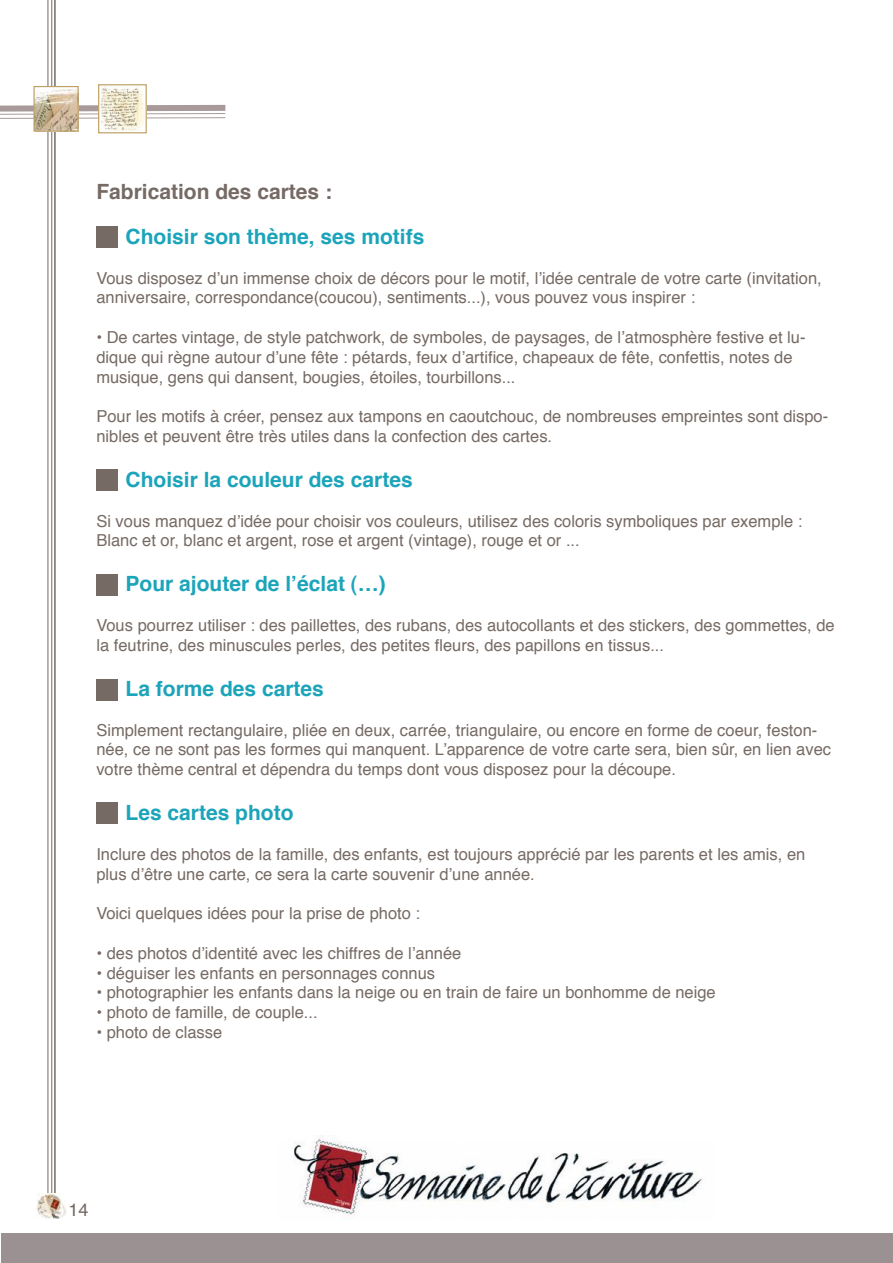
<style>
.page{position:relative;width:893px;height:1263px;background:#fff}
.page>*{position:absolute;margin:0;border:0;box-sizing:border-box;transform-origin:0 0}
.t1{font:700 21px "Helvetica";color:#1ca4ba}
.t2{font:700 21px "Helvetica";color:#766a64}
.t3{font:18px "Helvetica";color:#766a64}
.t4{font:16.5px/19.8px "Helvetica";color:#766a64}
</style>
<div class="page">
<hr style="left:54px;top:0;width:2px;height:1205px;background:#766a64">
<svg style="left:0;top:104px;width:226px;height:15px"></svg>
<img style="left:294px;top:1135px;width:409px;height:84px">
<img style="left:100px;top:86px;width:45px;height:45px">
<div style="left:98px;top:84px;width:49px;height:49px;border:1px solid #bfa167"></div>
<hr style="left:51px;top:0;width:1px;height:1205px;background:#766a64">
<hr style="left:48px;top:0;width:1px;height:1205px;background:#766a64">
<img style="left:35px;top:88px;width:42px;height:42px">
<div style="left:33px;top:86px;width:46px;height:46px;border:1px solid #bfa167"></div>
<div style="left:1px;top:1233px;width:891px;height:30px;background:#9b9092"></div>
<img style="left:36px;top:1193px;width:30px;height:25px">
<div style="left:96px;top:226px;width:22px;height:22px;background:#766a64"></div>
<div style="left:96px;top:469px;width:22px;height:21px;background:#766a64"></div>
<div style="left:96px;top:574px;width:22px;height:21px;background:#766a64"></div>
<div style="left:96px;top:679px;width:22px;height:21px;background:#766a64"></div>
<div style="left:96px;top:802px;width:22px;height:21px;background:#766a64"></div>
<p class="t2" style="left:96px;top:178px;width:237px">Fabrication des cartes :</p>
<p class="t1" style="left:126px;top:223px;width:300px">Choisir son thème, ses motifs</p>
<p class="t4" style="left:96px;top:268px;width:727px">Vous disposez d’un immense choix de décors pour le motif, l’idée centrale de votre carte (invitation, anniversaire, correspondance(coucou), sentiments...), vous pouvez vous inspirer :</p>
<p class="t4" style="left:96px;top:328px;width:711px">• De cartes vintage, de style patchwork, de symboles, de paysages, de l’atmosphère festive et lu&shy;dique qui règne autour d’une fête : pétards, feux d’artifice, chapeaux de fête, confettis, notes de musique, gens qui dansent, bougies, étoiles, tourbillons...</p>
<p class="t4" style="left:96px;top:407px;width:733px">Pour les motifs à créer, pensez aux tampons en caoutchouc, de nombreuses empreintes sont dispo&shy;nibles et peuvent être très utiles dans la confection des cartes.</p>
<p class="t1" style="left:126px;top:466px;width:289px">Choisir la couleur des cartes</p>
<p class="t4" style="left:96px;top:511px;width:708px">Si vous manquez d’idée pour choisir vos couleurs, utilisez des coloris symboliques par exemple :<br>Blanc et or, blanc et argent, rose et argent (vintage), rouge et or ...</p>
<p class="t1" style="left:126px;top:571px;width:262px">Pour ajouter de l’éclat (…)</p>
<p class="t4" style="left:96px;top:616px;width:740px">Vous pourrez utiliser : des paillettes, des rubans, des autocollants et des stickers, des gommettes, de la feutrine, des minuscules perles, des petites fleurs, des papillons en tissus...</p>
<p class="t1" style="left:126px;top:675px;width:200px">La forme des cartes</p>
<p class="t4" style="left:96px;top:720px;width:736px">Simplement rectangulaire, pliée en deux, carrée, triangulaire, ou encore en forme de coeur, feston&shy;née, ce ne sont pas les formes qui manquent. L’apparence de votre carte sera, bien sûr, en lien avec votre thème central et dépendra du temps dont vous disposez pour la découpe.</p>
<p class="t1" style="left:126px;top:799px;width:170px">Les cartes photo</p>
<p class="t4" style="left:96px;top:844px;width:710px">Inclure des photos de la famille, des enfants, est toujours apprécié par les parents et les amis, en plus d’être une carte, ce sera la carte souvenir d’une année.</p>
<p class="t4" style="left:96px;top:904px;width:325px">Voici quelques idées pour la prise de photo :</p>
<p class="t4" style="left:96px;top:943px;width:367px">• des photos d’identité avec les chiffres de l’année</p>
<p class="t4" style="left:96px;top:963px;width:340px">• déguiser les enfants en personnages connus</p>
<p class="t4" style="left:96px;top:983px;width:621px">• photographier les enfants dans la neige ou en train de faire un bonhomme de neige</p>
<p class="t4" style="left:96px;top:1003px;width:223px">• photo de famille, de couple...</p>
<p class="t4" style="left:96px;top:1023px;width:127px">• photo de classe</p>
<p class="t3" style="left:68px;top:1195px;width:22px">14</p>
</div>
